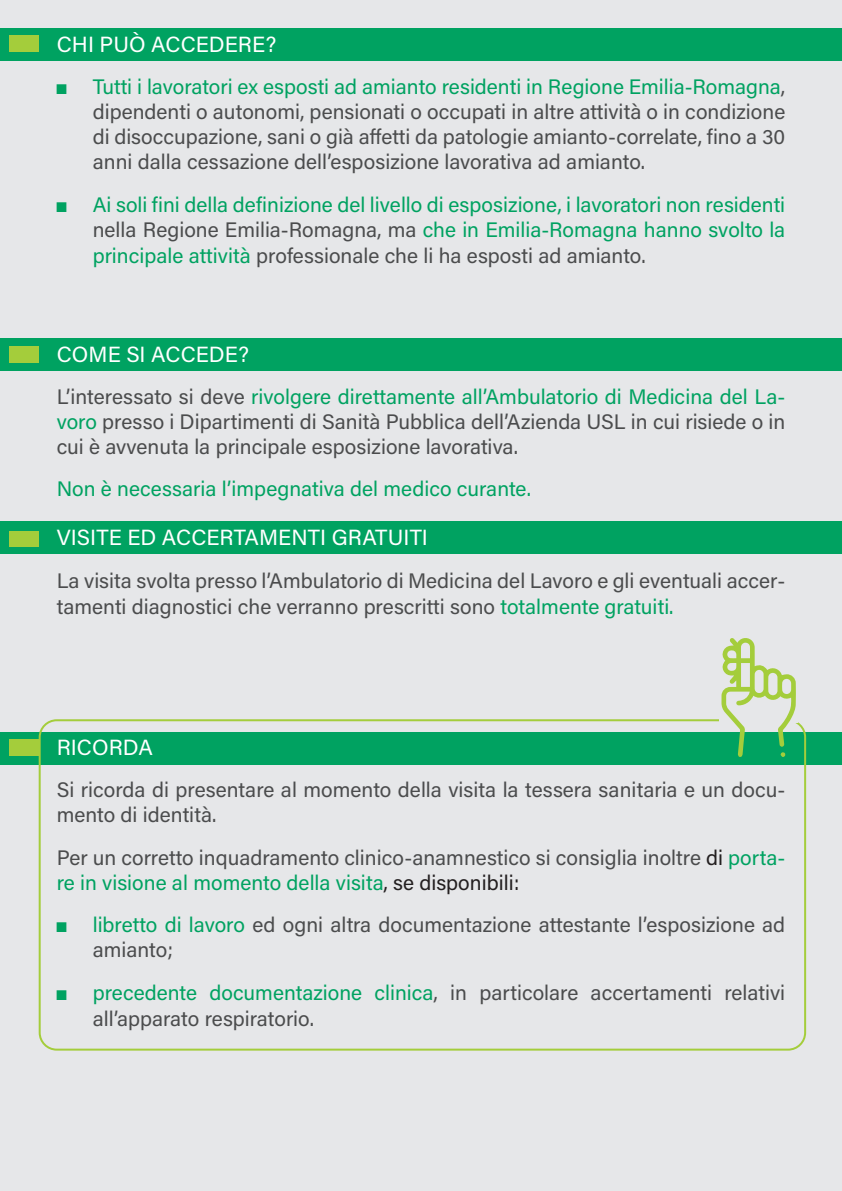
<style>
.page{position:relative;width:842px;height:1191px;background:#e6e7e9}
.page>*{position:absolute;margin:0;border:0;box-sizing:border-box;transform-origin:0 0}
.t1{font:22px "Acumin Variable Concept";color:#fff}
.t2{font:21px/25.2px "Acumin Variable Concept";color:#4b4c4d}
.t3{font:21px/25.8px "Acumin Variable Concept";color:#00a261;text-align:justify}
.s1{font-family:"Arial Narrow";color:#00a261}
.s2{color:#00a261}
.s3{font-family:"Arial Narrow"}
.s4{color:#4b4c4d}
.s5{color:#231f20}
</style>
<div class="page">
<div style="left:0;top:732px;width:842px;height:32px;background:#00a261"></div>
<div style="left:0;top:28px;width:842px;height:33px;background:#00a261"></div>
<div style="left:0;top:338px;width:842px;height:33px;background:#00a261"></div>
<div style="left:39px;top:719px;width:767px;height:331px;border:2px solid #a4cd3b;border-radius:17px"></div>
<div style="left:0;top:521px;width:842px;height:32px;background:#00a261"></div>
<div style="left:719px;top:716px;width:79px;height:7px;background:#e6e7e9"></div>
<svg style="left:721px;top:638px;width:75px;height:119px"></svg>
<div style="left:9px;top:35px;width:30px;height:17px;background:#a4cd3b"></div>
<div style="left:9px;top:346px;width:30px;height:17px;background:#a4cd3b"></div>
<div style="left:9px;top:531px;width:30px;height:16px;background:#a4cd3b"></div>
<div style="left:9px;top:739px;width:30px;height:17px;background:#a4cd3b"></div>
<p class="t1" style="left:57px;top:29px;width:221px">CHI PUÒ ACCEDERE?</p>
<p class="t2" style="left:93px;top:73px;width:694px;text-align:justify;text-indent:-36px"><span class="s1">■</span> <span class="s2">Tutti i lavoratori ex esposti ad amianto residenti in Regione Emilia-Romagna</span>, dipendenti o autonomi, pensionati o occupati in altre attività o in condizione di disoccupazione, sani o già affetti da patologie amianto-correlate, fino a 30 anni dalla cessazione dell’esposizione lavorativa ad amianto.</p>
<p class="t3" style="left:93px;top:191px;width:694px;text-indent:-36px"><span class="s3">■</span> Ai soli fini della definizione del livello di esposizione, i lavoratori non residenti <span class="s4">nella Regione Emilia-Romagna, ma</span> che in Emilia-Romagna hanno svolto la principale attività <span class="s4">professionale che li ha esposti ad amianto.</span></p>
<p class="t1" style="left:57px;top:339px;width:194px">COME SI ACCEDE?</p>
<p class="t2" style="left:57px;top:383px;width:730px;text-align:justify">L’interessato si deve <span class="s2">rivolgere direttamente all’Ambulatorio di Medicina del La&shy;voro</span> presso i Dipartimenti di Sanità Pubblica dell’Azienda USL in cui risiede o in cui è avvenuta la principale esposizione lavorativa.</p>
<p class="t3" style="left:57px;top:475px;width:476px">Non è necessaria l’impegnativa del medico curante.</p>
<p class="t1" style="left:57px;top:522px;width:373px">VISITE ED ACCERTAMENTI GRATUITI</p>
<p class="t2" style="left:57px;top:566px;width:730px;line-height:26.4px">La visita svolta presso l’Ambulatorio di Medicina del Lavoro e gli eventuali accer&shy;tamenti diagnostici che verranno prescritti sono <span class="s2">totalmente gratuiti.</span></p>
<p class="t1" style="left:57px;top:732px;width:98px">RICORDA</p>
<p class="t2" style="left:57px;top:776px;width:730px">Si ricorda di presentare al momento della visita la tessera sanitaria e un docu&shy;mento di identità.</p>
<p class="t2" style="left:57px;top:844px;width:730px">Per un corretto inquadramento clinico-anamnestico si consiglia inoltre <span class="s5">di</span> <span class="s2">porta&shy;re in visione al momento della visita</span><span class="s5">, se disponibili:</span></p>
<p class="t2" style="left:93px;top:911px;width:694px;text-indent:-36px"><span class="s1">■</span> <span class="s2">libretto di lavoro</span> ed ogni altra documentazione attestante l’esposizione ad amianto;</p>
<p class="t2" style="left:93px;top:978px;width:694px;line-height:26.4px;text-indent:-36px"><span class="s1">■</span> <span class="s2">precedente documentazione clinica</span>, in particolare accertamenti relativi all’apparato respiratorio.</p>
</div>
